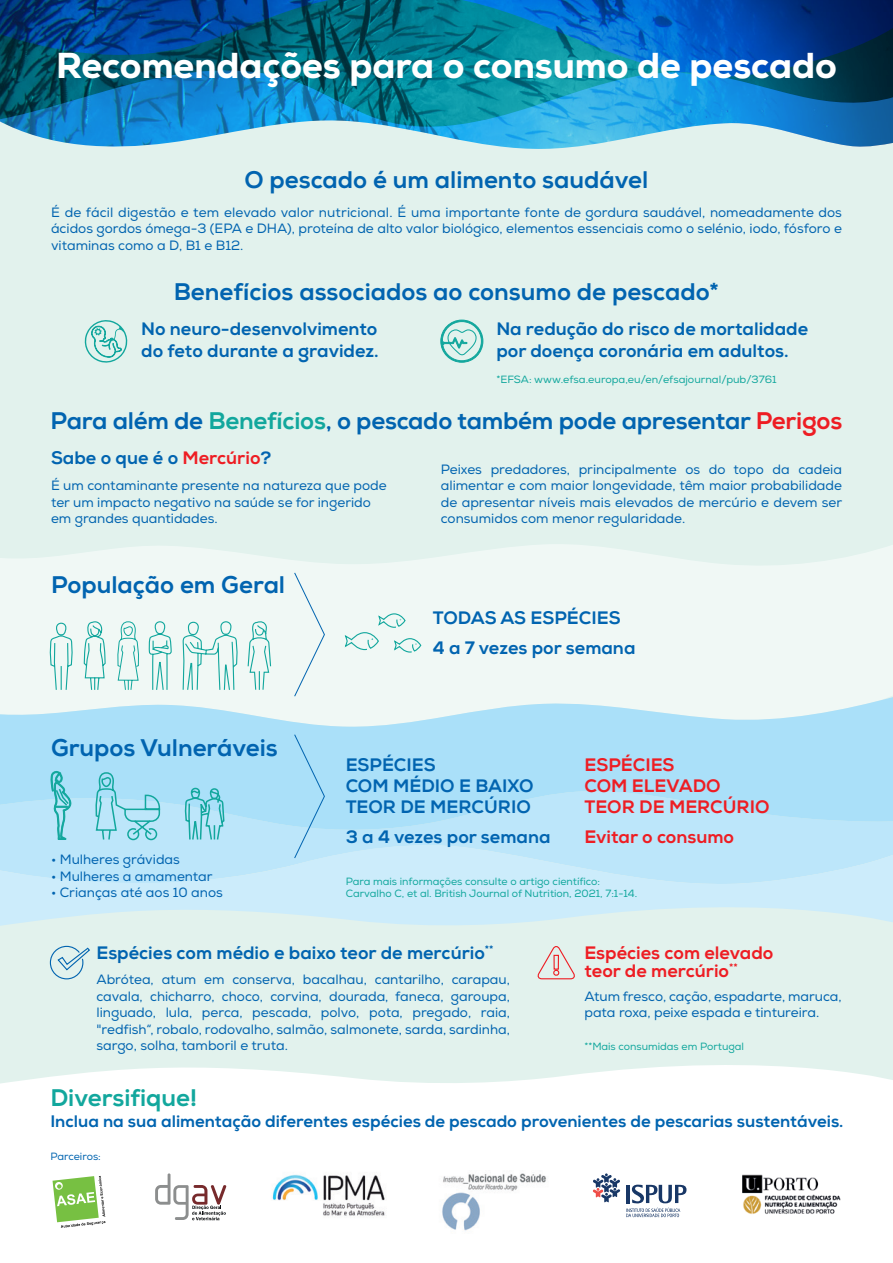
<style>
.page{position:relative;width:893px;height:1263px;background:#fff}
.page>*{position:absolute;margin:0;border:0;box-sizing:border-box;transform-origin:0 0}
.t1{font:800 36px "Nexa";color:#fff}
.t2{font:800 24px "Nexa";color:#0164b0}
.t3{font:800 24px "Nexa";color:#12a79d}
.t4{font:800 18px/21px "Nexa";color:#0164b0}
.t5{font:800 18px/21px "Nexa";color:#ee1d23}
.t6{font:800 16.65px "Nexa";color:#0164b0}
.t7{font:13.5px/16.5px "Nexa";color:#0164b0;text-align:justify}
.t8{font:10.5px/12.6px "Nexa";color:#12a79d}
.t9{font:10.5px "Nexa";letter-spacing:-.005em;color:#0164b0}
.s1{color:#12a79d}
.s2{color:#ee1d23}
</style>
<div class="page">
<div style="left:0;top:203px;width:893px;height:881px;background:#e2f2ed"></div>
<svg style="left:0;top:540px;width:893px;height:154px;fill:#f0f8f5"></svg>
<div style="left:0;top:832px;width:893px;height:8px;background:#bce6fa"></div>
<svg style="left:0;top:840px;width:893px;height:89px;background:#caeaf8"></svg>
<svg style="left:0;top:694px;width:893px;height:138px;background:#b7e4f8"></svg>
<svg style="left:0;top:0;width:893px;height:70px;background:#015990"></svg>
<svg style="left:0;top:70px;width:893px;height:44px;background:#0d7ca8"></svg>
<svg style="left:0;top:114px;width:893px;height:89px;background:#b2dbe7"></svg>
<svg style="left:149px;top:621px;width:23px;height:70px"></svg>
<svg style="left:83px;top:620px;width:23px;height:71px"></svg>
<svg style="left:49px;top:593px;width:24px;height:98px"></svg>
<svg style="left:117px;top:621px;width:23px;height:70px"></svg>
<svg style="left:247px;top:621px;width:25px;height:70px"></svg>
<svg style="left:182px;top:567px;width:56px;height:124px"></svg>
<svg style="left:51px;top:771px;width:21px;height:69px"></svg>
<svg style="left:95px;top:771px;width:66px;height:70px;background:#9bdaeb"></svg>
<svg style="left:184px;top:754px;width:41px;height:87px;background:#96d8ea"></svg>
<svg style="left:536px;top:946px;width:39px;height:34px"></svg>
<svg style="left:49px;top:945px;width:42px;height:35px"></svg>
<svg style="left:294px;top:572px;width:31px;height:125px"></svg>
<svg style="left:294px;top:734px;width:31px;height:125px;background:#a8ddf6"></svg>
<svg style="left:344px;top:613px;width:78px;height:40px"></svg>
<svg style="left:155px;top:1173px;width:71px;height:47px"></svg>
<svg style="left:53px;top:1176px;width:52px;height:52px"></svg>
<svg style="left:441px;top:320px;width:42px;height:42px;background:#aaddd7"></svg>
<svg style="left:83px;top:317px;width:46px;height:48px;background:#b8e2dc"></svg>
<svg style="left:593px;top:1173px;width:27px;height:29px"></svg>
<svg style="left:626px;top:1184px;width:60px;height:33px"></svg>
<img style="left:442px;top:1173px;width:105px;height:58px">
<img style="left:742px;top:1174px;width:99px;height:40px">
<img style="left:272px;top:1174px;width:113px;height:42px">
<h1 class="t1" style="left:56px;top:42px;width:782px">Recomendações para o consumo de pescado</h1>
<h2 class="t2" style="left:245px;top:165px;width:405px">O pescado é um alimento saudável</h2>
<p class="t7" style="left:51px;top:204px;width:792px">É de fácil digestão e tem elevado valor nutricional. É uma importante fonte de gordura saudável, nomeadamente dos ácidos gordos ómega-3 (EPA e DHA), proteína de alto valor biológico, elementos essenciais como o selénio, iodo, fósforo e vitaminas como a D, B1 e B12.</p>
<h2 class="t2" style="left:174px;top:277px;width:547px">Benefícios associados ao consumo de pescado*</h2>
<h3 class="t4" style="left:141px;top:319px;width:239px;line-height:21.6px">No neuro-desenvolvimento do feto durante a gravidez.</h3>
<h3 class="t4" style="left:496px;top:319px;width:313px;line-height:21.6px">Na redução do risco de mortalidade por doença coronária em adultos.</h3>
<p class="t8" style="left:496px;top:373px;width:282px">*EFSA: www.efsa.europa,eu/en/efsajournal/pub/3761</p>
<h2 class="t2" style="left:51px;top:406px;width:793px">Para além de <span class="s1">Benefícios</span>, o pescado também pode apresentar <span class="s2">Perigos</span></h2>
<h3 class="t4" style="left:51px;top:447px;width:222px">Sabe o que é o <span class="s2">Mercúrio</span>?</h3>
<p class="t7" style="left:51px;top:478px;width:337px;text-align:left">É um contaminante presente na natureza que pode ter um impacto negativo na saúde se for ingerido em grandes quantidades.</p>
<h2 class="t2" style="left:51px;top:570px;width:236px">População em Geral</h2>
<p class="t7" style="left:441px;top:461px;width:403px">Peixes predadores, principalmente os do topo da cadeia alimentar e com maior longevidade, têm maior probabilidade de apresentar níveis mais elevados de mercúrio e devem ser consumidos com menor regularidade.</p>
<h3 class="t4" style="left:433px;top:603px;width:204px;line-height:30px">TODAS AS ESPÉCIES<br>4 a 7 vezes por semana</h3>
<h2 class="t2" style="left:51px;top:733px;width:228px">Grupos Vulneráveis</h2>
<p class="t7" style="left:51px;top:852px;width:130px">• Mulheres grávidas</p>
<p class="t7" style="left:51px;top:868px;width:163px">• Mulheres a amamentar</p>
<p class="t7" style="left:51px;top:884px;width:173px">• Crianças até aos 10 anos</p>
<h3 class="t5" style="left:584px;top:755px;width:187px">ESPÉCIES<br>COM ELEVADO<br>TEOR DE MERCÚRIO</h3>
<h3 class="t5" style="left:584px;top:827px;width:151px">Evitar o consumo</h3>
<h3 class="t4" style="left:346px;top:755px;width:189px">ESPÉCIES<br>COM MÉDIO E BAIXO<br>TEOR DE MERCÚRIO</h3>
<h3 class="t4" style="left:346px;top:827px;width:206px">3 a 4 vezes por semana</h3>
<p class="t8" style="left:346px;top:875px;width:293px">Para mais informações consulte o artigo científico:<br>Carvalho C, et al. British Journal of Nutrition, 2021, 7:1-14.</p>
<h3 class="t4" style="left:96px;top:942px;width:399px">Espécies com médio e baixo teor de mercúrio<sup>**</sup></h3>
<h3 class="t5" style="left:584px;top:944px;width:190px;line-height:18px">Espécies com elevado teor de mercúrio<sup>**</sup></h3>
<p class="t7" style="left:96px;top:972px;width:415px">Abrótea, atum em conserva, bacalhau, cantarilho, carapau, cavala, chicharro, choco, corvina, dourada, faneca, garoupa, linguado, lula, perca, pescada, polvo, pota, pregado, raia, "redfish“, robalo, rodovalho, salmão, salmonete, sarda, sardinha, sargo, solha, tamboril e truta.</p>
<p class="t7" style="left:584px;top:988px;width:259px">Atum fresco, cação, espadarte, maruca, pata roxa, peixe espada e tintureira.</p>
<p class="t8" style="left:584px;top:1040px;width:161px">**Mais consumidas em Portugal</p>
<h2 class="t3" style="left:50px;top:1083px;width:148px">Diversifique!</h2>
<p class="t6" style="left:50px;top:1111px;width:794px">Inclua na sua alimentação diferentes espécies de pescado provenientes de pescarias sustentáveis.</p>
<p class="t9" style="left:50px;top:1150px;width:52px">Parceiros:</p>
</div>
